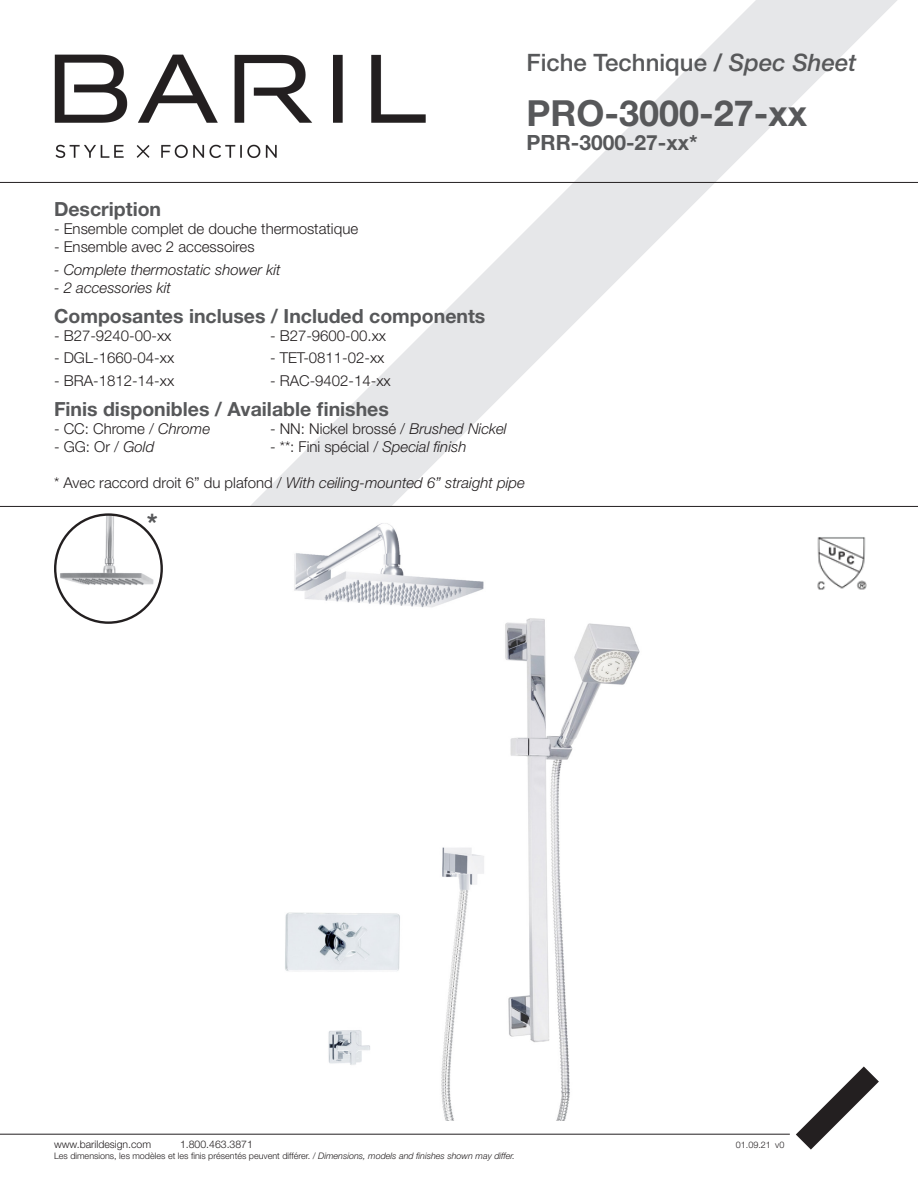
<style>
.page{position:relative;width:918px;height:1188px;background:#fff}
.page>*{position:absolute;margin:0;border:0;box-sizing:border-box;transform-origin:0 0}
.t1{font:700 36px "Helvetica Neue LT Std";color:#57585a}
.colonne_de_gauche{font:700 27px "Helvetica Neue LT Std";color:#57585a}
.t2{font:500 24px "Helvetica Neue LT Std";color:#57585a}
.t3{font:700 21px "Helvetica Neue LT Std";color:#57585a}
.t4{font:700 19.5px "Helvetica Neue LT Std";color:#57585a}
.t5{font:300 15px "Helvetica Neue LT Std";color:#231f20}
.t6{font:italic 300 15px "Helvetica Neue LT Std";color:#231f20}
.t7{font:300 10.5px "Helvetica Neue LT Std";color:#231f20}
.t8{font:300 9px "Helvetica Neue LT Std";color:#231f20}
.s1{font-style:italic}
.s2{font-style:normal}
</style>
<div class="page">
<svg style="left:250px;top:0;width:648px;height:506px"></svg>
<hr style="left:0;top:182px;width:918px;height:1px;background:#231f20">
<hr style="left:0;top:506px;width:918px;height:1px;background:#231f20">
<hr style="left:0;top:1134px;width:790px;height:1px;background:#231f20">
<svg style="left:796px;top:1066px;width:83px;height:84px"></svg>
<img style="left:817px;top:537px;width:50px;height:53px">
<img style="left:54px;top:54px;width:376px;height:112px">
<img style="left:285px;top:523px;width:355px;height:597px">
<img style="left:55px;top:516px;width:107px;height:80px">
<div style="left:54px;top:513px;width:109px;height:111px;border:2px solid #231f20;border-radius:50%"></div>
<h3 class="t2" style="left:526px;top:48px;width:331px">Fiche Technique / <span class="s1">Spec Sheet</span></h3>
<p class="t1" style="left:526px;top:91px;width:282px">PRO-3000-27-xx</p>
<p class="t3" style="left:526px;top:130px;width:173px">PRR-3000-27-xx*</p>
<p class="t4" style="left:54px;top:197px;width:109px">Description</p>
<p class="t5" style="left:54px;top:220px;width:306px">- Ensemble complet de douche thermostatique</p>
<p class="t5" style="left:54px;top:238px;width:202px">- Ensemble avec 2 accessoires</p>
<p class="t6" style="left:54px;top:260px;width:228px">- Complete thermostatic shower kit</p>
<p class="t6" style="left:54px;top:278px;width:118px">- 2 accessories kit</p>
<p class="t4" style="left:54px;top:304px;width:433px">Composantes incluses / Included components</p>
<p class="t5" style="left:54px;top:326px;width:119px">- B27-9240-00-xx</p>
<p class="t5" style="left:270px;top:326px;width:118px">- B27-9600-00.xx</p>
<p class="t5" style="left:54px;top:349px;width:122px">- DGL-1660-04-xx</p>
<p class="t5" style="left:270px;top:349px;width:116px">- TET-0811-02-xx</p>
<p class="t5" style="left:54px;top:371px;width:122px">- BRA-1812-14-xx</p>
<p class="t5" style="left:270px;top:371px;width:122px">- RAC-9402-14-xx</p>
<p class="t4" style="left:54px;top:397px;width:336px">Finis disponibles / Available finishes</p>
<p class="t5" style="left:54px;top:419px;width:158px">- CC: Chrome / <span class="s1">Chrome</span></p>
<p class="t5" style="left:270px;top:419px;width:238px">- NN: Nickel brossé / <span class="s1">Brushed Nickel</span></p>
<p class="t5" style="left:54px;top:437px;width:102px">- GG: Or / <span class="s1">Gold</span></p>
<p class="t5" style="left:270px;top:437px;width:198px">- **: Fini spécial / <span class="s1">Special finish</span></p>
<p class="t6" style="left:54px;top:473px;width:472px"><span class="s2">* Avec raccord droit 6” du plafond /</span> With ceiling-mounted 6” straight pipe</p>
<p class="colonne_de_gauche" style="left:147px;top:506px;width:12px">*</p>
<p class="t7" style="left:54px;top:1138px;width:99px">www.barildesign.com</p>
<p class="t7" style="left:180px;top:1138px;width:74px">1.800.463.3871</p>
<p class="t8" style="left:736px;top:1139px;width:37px">01.09.21</p>
<p class="t8" style="left:54px;top:1150px;width:463px">Les dimensions, les modèles et les finis présentés peuvent différer. / <span class="s1">Dimensions, models and finishes shown may differ.</span></p>
<p class="t8" style="left:775px;top:1140px;width:11px">v0</p>
</div>
